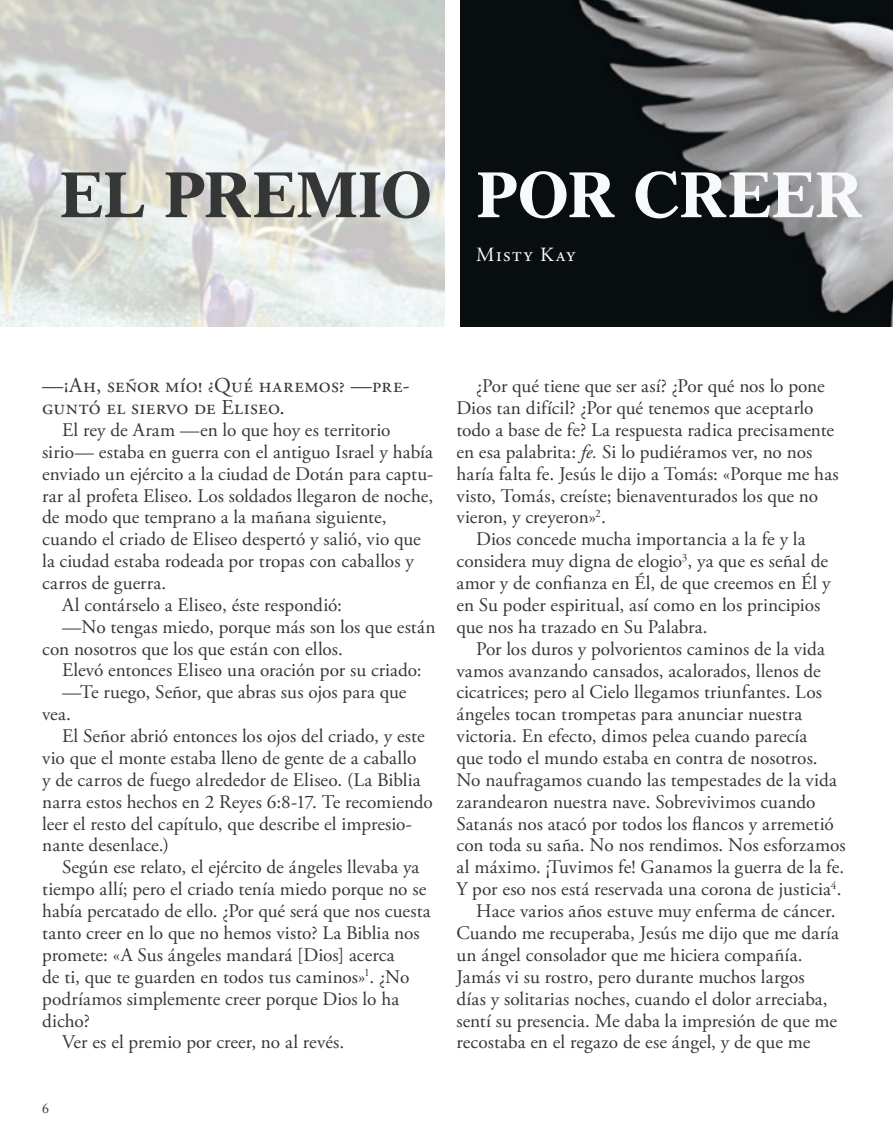
<style>
.page{position:relative;width:893px;height:1141px;background:#fff}
.page>*{position:absolute;margin:0;border:0;box-sizing:border-box;transform-origin:0 0}
.t1{font:700 63px "Gazette LH";letter-spacing:-.01em;color:#353636}
.t2{font:21.18px/21.9px "Adobe Garamond Pro";letter-spacing:.015em;color:#353636}
.t3{font:20.12px "Adobe Garamond Pro";letter-spacing:.075em;color:#fcfcfa}
.t4{font:19.25px "Adobe Garamond Pro";color:#353636}
.t5{font:14px "Adobe Caslon Pro";color:#353636}
.s1{color:#f8f9fa}
.s2{font-style:italic}
</style>
<div class="page">
<img style="left:0;top:0;width:444px;height:327px">
<img style="left:461px;top:0;width:432px;height:327px">
<h1 class="t1" style="left:60px;top:155px;width:805px">EL PREMIO <span class="s1">POR CREER</span></h1>
<p class="t3" style="left:476px;top:242px;width:101px">Misty Kay</p>
<p class="t2" style="left:42px;top:375px;width:369px">—¡Ah, señor mío! ¿Qué haremos? —pre&shy;guntó el siervo de Eliseo.</p>
<p class="t4" style="left:62px;top:418px;width:330px">El rey de Aram —en lo que hoy es territorio</p>
<p class="t4" style="left:42px;top:440px;width:392px">sirio— estaba en guerra con el antiguo Israel y había</p>
<p class="t4" style="left:42px;top:462px;width:393px">enviado un ejército a la ciudad de Dotán para captu-</p>
<p class="t4" style="left:42px;top:484px;width:393px">rar al profeta Eliseo. Los soldados llegaron de noche,</p>
<p class="t4" style="left:42px;top:506px;width:346px">de modo que temprano a la mañana siguiente,</p>
<p class="t4" style="left:42px;top:528px;width:380px">cuando el criado de Eliseo despertó y salió, vio que</p>
<p class="t4" style="left:42px;top:549px;width:373px">la ciudad estaba rodeada por tropas con caballos y</p>
<p class="t4" style="left:42px;top:571px;width:126px">carros de guerra.</p>
<p class="t4" style="left:62px;top:593px;width:281px">Al contárselo a Eliseo, éste respondió:</p>
<p class="t4" style="left:62px;top:615px;width:375px">—No tengas miedo, porque más son los que están</p>
<p class="t4" style="left:42px;top:637px;width:302px">con nosotros que los que están con ellos.</p>
<p class="t4" style="left:62px;top:659px;width:361px">Elevó entonces Eliseo una oración por su criado:</p>
<p class="t4" style="left:62px;top:681px;width:346px">—Te ruego, Señor, que abras sus ojos para que</p>
<p class="t4" style="left:42px;top:703px;width:30px">vea.</p>
<p class="t4" style="left:62px;top:724px;width:364px">El Señor abrió entonces los ojos del criado, y este</p>
<p class="t4" style="left:42px;top:746px;width:376px">vio que el monte estaba lleno de gente de a caballo</p>
<p class="t4" style="left:42px;top:768px;width:380px">y de carros de fuego alrededor de Eliseo. (La Biblia</p>
<p class="t4" style="left:42px;top:790px;width:392px">narra estos hechos en 2 Reyes 6:8-17. Te recomiendo</p>
<p class="t4" style="left:42px;top:812px;width:371px">leer el resto del capítulo, que describe el impresio-</p>
<p class="t4" style="left:42px;top:834px;width:128px">nante desenlace.)</p>
<p class="t4" style="left:62px;top:856px;width:359px">Según ese relato, el ejército de ángeles llevaba ya</p>
<p class="t4" style="left:42px;top:877px;width:386px">tiempo allí; pero el criado tenía miedo porque no se</p>
<p class="t4" style="left:42px;top:899px;width:390px">había percatado de ello. ¿Por qué será que nos cuesta</p>
<p class="t4" style="left:42px;top:921px;width:379px">tanto creer en lo que no hemos visto? La Biblia nos</p>
<p class="t4" style="left:42px;top:943px;width:354px">promete: «A Sus ángeles mandará [Dios] acerca</p>
<p class="t4" style="left:42px;top:965px;width:369px">de ti, que te guarden en todos tus caminos»<sup>1</sup>. ¿No</p>
<p class="t4" style="left:42px;top:987px;width:359px">podríamos simplemente creer porque Dios lo ha</p>
<p class="t4" style="left:42px;top:1009px;width:49px">dicho?</p>
<p class="t4" style="left:62px;top:1031px;width:284px">Ver es el premio por creer, no al revés.</p>
<p class="t5" style="left:42px;top:1100px;width:8px">6</p>
<p class="t4" style="left:476px;top:374px;width:350px">¿Por qué tiene que ser así? ¿Por qué nos lo pone</p>
<p class="t4" style="left:456px;top:396px;width:359px">Dios tan difícil? ¿Por qué tenemos que aceptarlo</p>
<p class="t4" style="left:456px;top:418px;width:379px">todo a base de fe? La respuesta radica precisamente</p>
<p class="t4" style="left:456px;top:440px;width:357px">en esa palabrita: <span class="s2">fe.</span> Si lo pudiéramos ver, no nos</p>
<p class="t4" style="left:456px;top:462px;width:384px">haría falta fe. Jesús le dijo a Tomás: «Porque me has</p>
<p class="t4" style="left:456px;top:484px;width:363px">visto, Tomás, creíste; bienaventurados los que no</p>
<p class="t4" style="left:456px;top:506px;width:151px">vieron, y creyeron»<sup>2</sup>.</p>
<p class="t4" style="left:476px;top:528px;width:331px">Dios concede mucha importancia a la fe y la</p>
<p class="t4" style="left:456px;top:550px;width:373px">considera muy digna de elogio<sup>3</sup>, ya que es señal de</p>
<p class="t4" style="left:456px;top:571px;width:376px">amor y de confianza en Él, de que creemos en Él y</p>
<p class="t4" style="left:456px;top:593px;width:365px">en Su poder espiritual, así como en los principios</p>
<p class="t4" style="left:456px;top:615px;width:253px">que nos ha trazado en Su Palabra.</p>
<p class="t4" style="left:476px;top:637px;width:350px">Por los duros y polvorientos caminos de la vida</p>
<p class="t4" style="left:456px;top:659px;width:366px">vamos avanzando cansados, acalorados, llenos de</p>
<p class="t4" style="left:456px;top:681px;width:367px">cicatrices; pero al Cielo llegamos triunfantes. Los</p>
<p class="t4" style="left:456px;top:703px;width:347px">ángeles tocan trompetas para anunciar nuestra</p>
<p class="t4" style="left:456px;top:724px;width:353px">victoria. En efecto, dimos pelea cuando parecía</p>
<p class="t4" style="left:456px;top:746px;width:363px">que todo el mundo estaba en contra de nosotros.</p>
<p class="t4" style="left:456px;top:768px;width:382px">No naufragamos cuando las tempestades de la vida</p>
<p class="t4" style="left:456px;top:790px;width:361px">zarandearon nuestra nave. Sobrevivimos cuando</p>
<p class="t4" style="left:456px;top:812px;width:379px">Satanás nos atacó por todos los flancos y arremetió</p>
<p class="t4" style="left:456px;top:834px;width:391px">con toda su saña. No nos rendimos. Nos esforzamos</p>
<p class="t4" style="left:456px;top:856px;width:389px">al máximo. ¡Tuvimos fe! Ganamos la guerra de la fe.</p>
<p class="t4" style="left:456px;top:878px;width:387px">Y por eso nos está reservada una corona de justicia<sup>4</sup>.</p>
<p class="t4" style="left:476px;top:900px;width:361px">Hace varios años estuve muy enferma de cáncer.</p>
<p class="t4" style="left:456px;top:921px;width:384px">Cuando me recuperaba, Jesús me dijo que me daría</p>
<p class="t4" style="left:456px;top:943px;width:348px">un ángel consolador que me hiciera compañía.</p>
<p class="t4" style="left:456px;top:965px;width:350px">Jamás vi su rostro, pero durante muchos largos</p>
<p class="t4" style="left:456px;top:987px;width:373px">días y solitarias noches, cuando el dolor arreciaba,</p>
<p class="t4" style="left:456px;top:1009px;width:382px">sentí su presencia. Me daba la impresión de que me</p>
<p class="t4" style="left:456px;top:1031px;width:355px">recostaba en el regazo de ese ángel, y de que me</p>
</div>
